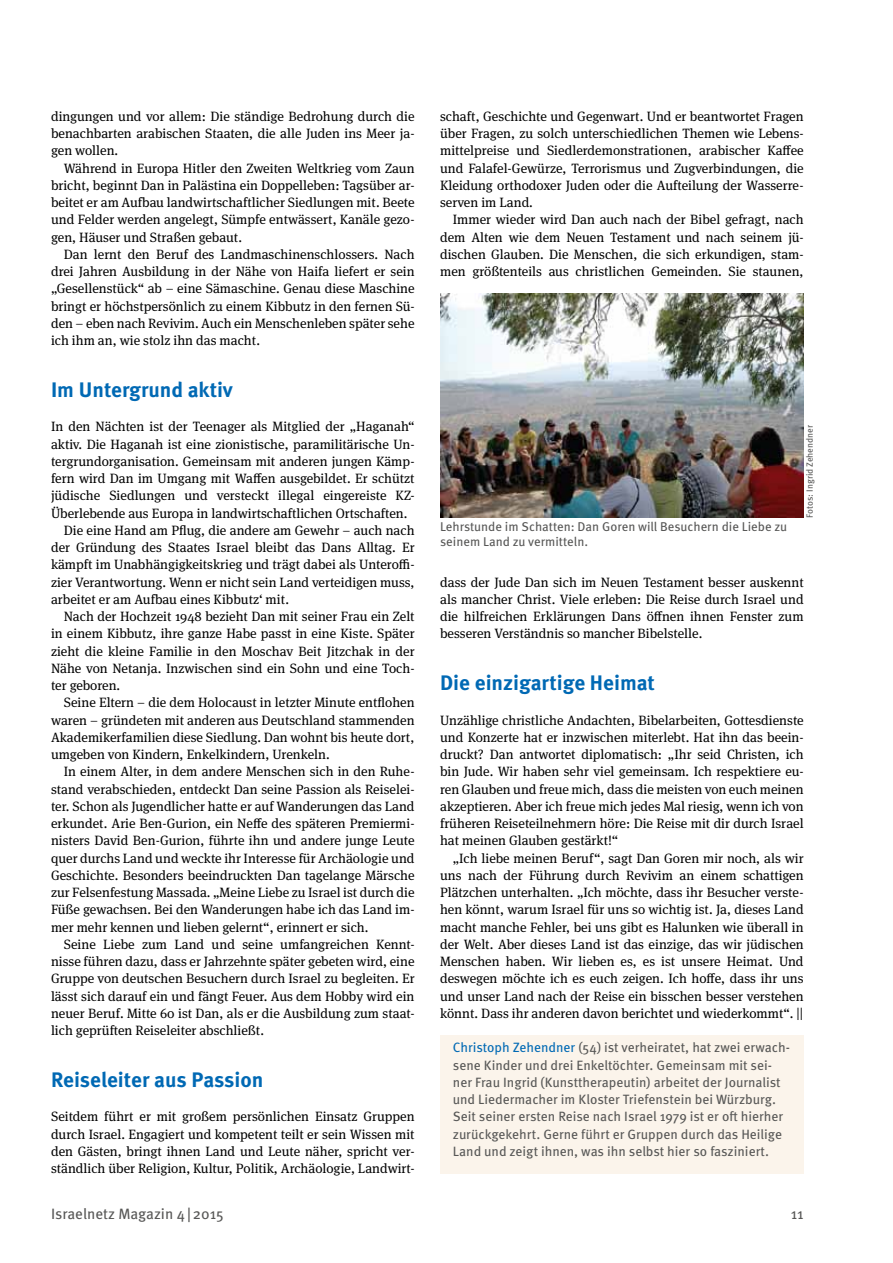
<style>
.page{position:relative;width:893px;height:1263px;background:#fff}
.page>*{position:absolute;margin:0;border:0;box-sizing:border-box;transform-origin:0 0}
.t1{font:700 21px "Meta OT";color:#0069b4}
.t2{font:15px "Meta OT";color:#575756}
.t3{font:13.5px/17.2px "Meta Serif OT";color:#000;text-align:justify}
.t4{font:13.5px/17.2px "Meta OT";color:#575756}
.t5{font:12.75px/15px "Meta OT";color:#575756}
.t6{font:9px "Meta OT";color:#575756}
.s1{color:#0069b4}
</style>
<div class="page">
<img style="left:440px;top:293px;width:364px;height:225px">
<div style="left:440px;top:1035px;width:364px;height:138px;background:#fbf4eb"></div>
<p class="t3" style="left:51px;top:108px;width:365px">dingungen und vor allem: Die ständige Bedrohung durch die benachbarten arabischen Staaten, die alle Juden ins Meer ja&shy;gen wollen.</p>
<p class="t3" style="left:51px;top:160px;width:365px;text-indent:13px">Während in Europa Hitler den Zweiten Weltkrieg vom Zaun bricht, beginnt Dan in Palästina ein Doppelleben: Tagsüber ar&shy;beitet er am Aufbau landwirtschaftlicher Siedlungen mit. Beete und Felder werden angelegt, Sümpfe entwässert, Kanäle gezo&shy;gen, Häuser und Straßen gebaut.</p>
<p class="t3" style="left:51px;top:246px;width:365px;text-indent:13px">Dan lernt den Beruf des Landmaschinenschlossers. Nach drei Jahren Ausbildung in der Nähe von Haifa liefert er sein „Gesellenstück“ ab – eine Sämaschine. Genau diese Maschine bringt er höchstpersönlich zu einem Kibbutz in den fernen Sü&shy;den – eben nach Revivim. Auch ein Menschenleben später sehe ich ihm an, wie stolz ihn das macht.</p>
<h1 class="t1" style="left:51px;top:377px;width:183px">Im Untergrund aktiv</h1>
<p class="t3" style="left:51px;top:418px;width:365px">In den Nächten ist der Teenager als Mitglied der „Haganah“</p>
<p class="t3" style="left:51px;top:436px;width:365px">aktiv. Die Haganah ist eine zionistische, paramilitärische Un-</p>
<p class="t3" style="left:51px;top:453px;width:365px">tergrundorganisation. Gemeinsam mit anderen jungen Kämp-</p>
<p class="t3" style="left:51px;top:470px;width:365px">fern wird Dan im Umgang mit Waffen ausgebildet. Er schützt</p>
<p class="t3" style="left:51px;top:487px;width:363px">jüdische Siedlungen und versteckt illegal eingereiste KZ--</p>
<p class="t3" style="left:51px;top:505px;width:358px">Überlebende aus Europa in landwirtschaftlichen Ortschaften.</p>
<p class="t3" style="left:64px;top:522px;width:352px">Die eine Hand am Pflug, die andere am Gewehr – auch nach</p>
<p class="t3" style="left:51px;top:539px;width:365px">der Gründung des Staates Israel bleibt das Dans Alltag. Er</p>
<p class="t3" style="left:51px;top:556px;width:365px">kämpft im Unabhängigkeitskrieg und trägt dabei als Unteroffi-</p>
<p class="t3" style="left:51px;top:574px;width:365px">zier Verantwortung. Wenn er nicht sein Land verteidigen muss,</p>
<p class="t3" style="left:51px;top:591px;width:239px">arbeitet er am Aufbau eines Kibbutz‘ mit.</p>
<p class="t3" style="left:64px;top:608px;width:352px">Nach der Hochzeit 1948 bezieht Dan mit seiner Frau ein Zelt</p>
<p class="t3" style="left:51px;top:625px;width:365px">in einem Kibbutz, ihre ganze Habe passt in eine Kiste. Später</p>
<p class="t3" style="left:51px;top:643px;width:365px">zieht die kleine Familie in den Moschav Beit Jitzchak in der</p>
<p class="t3" style="left:51px;top:660px;width:365px">Nähe von Netanja. Inzwischen sind ein Sohn und eine Toch-</p>
<p class="t3" style="left:51px;top:677px;width:71px">ter geboren.</p>
<p class="t3" style="left:64px;top:694px;width:352px">Seine Eltern – die dem Holocaust in letzter Minute entflohen</p>
<p class="t3" style="left:51px;top:712px;width:365px">waren – gründeten mit anderen aus Deutschland stammenden</p>
<p class="t3" style="left:51px;top:729px;width:365px">Akademikerfamilien diese Siedlung. Dan wohnt bis heute dort,</p>
<p class="t3" style="left:51px;top:746px;width:280px">umgeben von Kindern, Enkelkindern, Urenkeln.</p>
<p class="t3" style="left:64px;top:763px;width:352px">In einem Alter, in dem andere Menschen sich in den Ruhe-</p>
<p class="t3" style="left:51px;top:781px;width:365px">stand verabschieden, entdeckt Dan seine Passion als Reiselei-</p>
<p class="t3" style="left:51px;top:798px;width:365px">ter. Schon als Jugendlicher hatte er auf Wanderungen das Land</p>
<p class="t3" style="left:51px;top:815px;width:365px">erkundet. Arie Ben-Gurion, ein Neffe des späteren Premiermi-</p>
<p class="t3" style="left:51px;top:832px;width:365px">nisters David Ben-Gurion, führte ihn und andere junge Leute</p>
<p class="t3" style="left:51px;top:850px;width:365px">quer durchs Land und weckte ihr Interesse für Archäologie und</p>
<p class="t3" style="left:51px;top:867px;width:365px">Geschichte. Besonders beeindruckten Dan tagelange Märsche</p>
<p class="t3" style="left:51px;top:884px;width:365px">zur Felsenfestung Massada. „Meine Liebe zu Israel ist durch die</p>
<p class="t3" style="left:51px;top:901px;width:365px">Füße gewachsen. Bei den Wanderungen habe ich das Land im-</p>
<p class="t3" style="left:51px;top:919px;width:319px">mer mehr kennen und lieben gelernt“, erinnert er sich.</p>
<p class="t3" style="left:64px;top:936px;width:352px">Seine Liebe zum Land und seine umfangreichen Kennt-</p>
<p class="t3" style="left:51px;top:953px;width:365px">nisse führen dazu, dass er Jahrzehnte später gebeten wird, eine</p>
<p class="t3" style="left:51px;top:970px;width:365px">Gruppe von deutschen Besuchern durch Israel zu begleiten. Er</p>
<p class="t3" style="left:51px;top:988px;width:365px">lässt sich darauf ein und fängt Feuer. Aus dem Hobby wird ein</p>
<p class="t3" style="left:51px;top:1005px;width:365px">neuer Beruf. Mitte 60 ist Dan, als er die Ausbildung zum staat-</p>
<p class="t3" style="left:51px;top:1022px;width:214px">lich geprüften Reiseleiter abschließt.</p>
<h1 class="t1" style="left:51px;top:1067px;width:214px">Reiseleiter aus Passion</h1>
<p class="t3" style="left:51px;top:1108px;width:365px">Seitdem führt er mit großem persönlichen Einsatz Gruppen durch Israel. Engagiert und kompetent teilt er sein Wissen mit den Gästen, bringt ihnen Land und Leute näher, spricht ver&shy;ständlich über Religion, Kultur, Politik, Archäologie, Landwirt-</p>
<p class="t3" style="left:440px;top:108px;width:365px">schaft, Geschichte und Gegenwart. Und er beantwortet Fragen über Fragen, zu solch unterschiedlichen Themen wie Lebens&shy;mittelpreise und Siedlerdemonstrationen, arabischer Kaffee und Falafel-Gewürze, Terrorismus und Zugverbindungen, die Kleidung orthodoxer Juden oder die Aufteilung der Wasserre&shy;serven im Land.</p>
<p class="t3" style="left:440px;top:211px;width:365px;text-indent:13px">Immer wieder wird Dan auch nach der Bibel gefragt, nach dem Alten wie dem Neuen Testament und nach seinem jü&shy;dischen Glauben. Die Menschen, die sich erkundigen, stam&shy;men größtenteils aus christlichen Gemeinden. Sie staunen,</p>
<p class="t5" style="left:440px;top:519px;width:349px">Lehrstunde im Schatten: Dan Goren will Besuchern die Liebe zu seinem Land zu vermitteln.</p>
<p class="t6" style="left:804px;top:518px;width:94px;rotate:-90deg">Fotos: Ingrid Zehendner</p>
<p class="t3" style="left:440px;top:574px;width:365px">dass der Jude Dan sich im Neuen Testament besser auskennt als mancher Christ. Viele erleben: Die Reise durch Israel und die hilfreichen Erklärungen Dans öffnen ihnen Fenster zum besseren Verständnis so mancher Bibelstelle.</p>
<h1 class="t1" style="left:440px;top:670px;width:216px">Die einzigartige Heimat</h1>
<p class="t3" style="left:440px;top:712px;width:365px">Unzählige christliche Andachten, Bibelarbeiten, Gottesdienste und Konzerte hat er inzwischen miterlebt. Hat ihn das beein&shy;druckt? Dan antwortet diplomatisch: „Ihr seid Christen, ich bin Jude. Wir haben sehr viel gemeinsam. Ich respektiere eu&shy;ren Glauben und freue mich, dass die meisten von euch meinen akzeptieren. Aber ich freue mich jedes Mal riesig, wenn ich von früheren Reiseteilnehmern höre: Die Reise mit dir durch Israel hat meinen Glauben gestärkt!“</p>
<p class="t3" style="left:440px;top:850px;width:365px;text-indent:13px">„Ich liebe meinen Beruf“, sagt Dan Goren mir noch, als wir uns nach der Führung durch Revivim an einem schattigen Plätzchen unterhalten. „Ich möchte, dass ihr Besucher verste&shy;hen könnt, warum Israel für uns so wichtig ist. Ja, dieses Land macht manche Fehler, bei uns gibt es Halunken wie überall in der Welt. Aber dieses Land ist das einzige, das wir jüdischen Menschen haben. Wir lieben es, es ist unsere Heimat. Und deswegen möchte ich es euch zeigen. Ich hoffe, dass ihr uns und unser Land nach der Reise ein bisschen besser verstehen könnt. Dass ihr anderen davon berichtet und wiederkommt“. ||</p>
<p class="t4" style="left:453px;top:1039px;width:339px"><span class="s1">Christoph Zehendner</span> (54) ist verheiratet, hat zwei erwach&shy;sene Kinder und drei Enkeltöchter. Gemeinsam mit sei&shy;ner Frau Ingrid (Kunsttherapeutin) arbeitet der Journalist und Liedermacher im Kloster Triefenstein bei Würzburg.<br>Seit seiner ersten Reise nach Israel 1979 ist er oft hierher zurückgekehrt. Gerne führt er Gruppen durch das Heilige Land und zeigt ihnen, was ihn selbst hier so fasziniert.</p>
<p class="t2" style="left:51px;top:1205px;width:174px">Israelnetz Magazin 4|2015</p>
<p class="t2" style="left:791px;top:1205px;width:14px">11</p>
</div>
